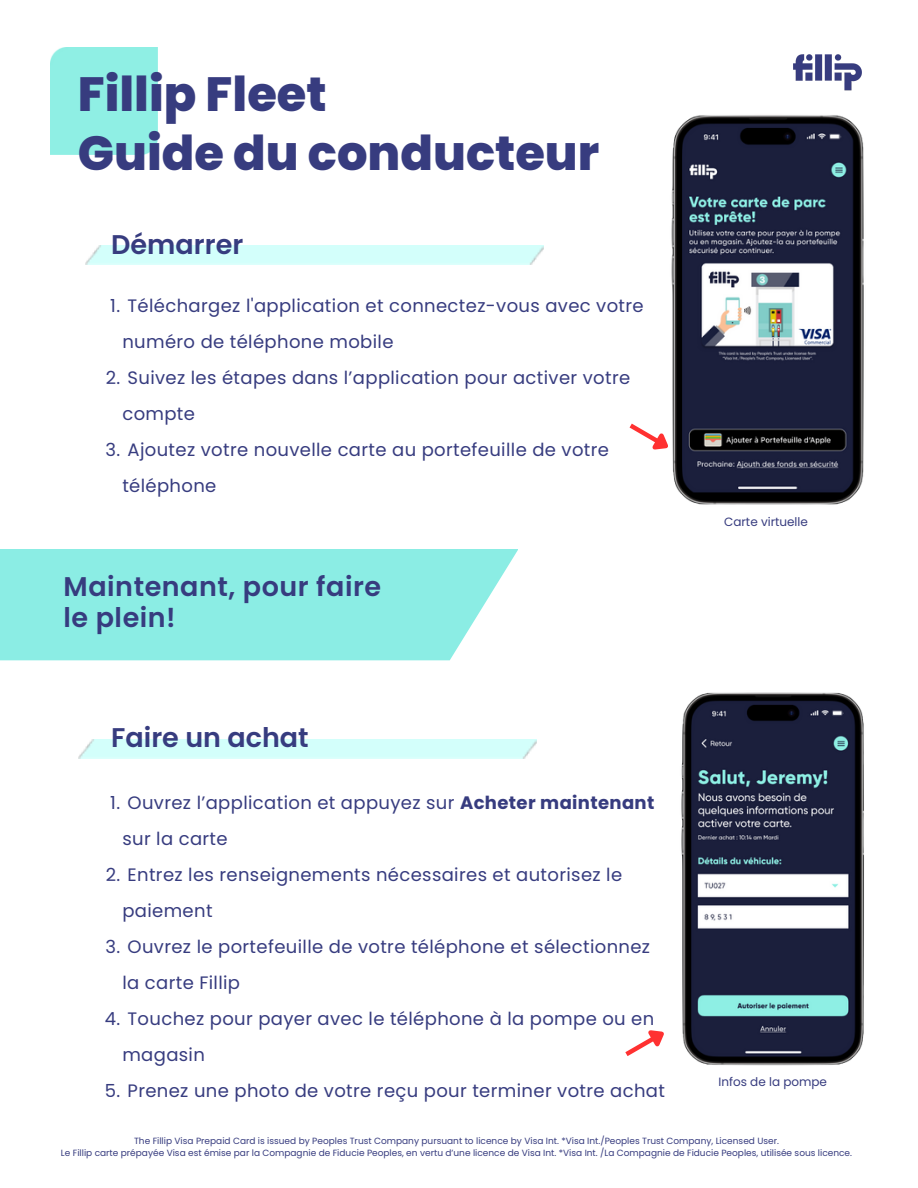
<style>
.page{position:relative;width:918px;height:1188px;background:#fff}
.page>*{position:absolute;margin:0;border:0;box-sizing:border-box;transform-origin:0 0}
.t1{font:800 48px "Poppins";color:#373c7f}
.t2{font:600 27px/31.5px "Poppins";letter-spacing:.02em;color:#373c7f}
.t3{font:600 27px "Poppins";color:#373c7f}
.t4{font:18px/36px "Poppins";letter-spacing:.02em;color:#373c7f}
.t5{font:12px "Poppins";color:#373c7f}
.t6{font:9px "Poppins";color:#373c7f}
.s1{font-weight:700}
</style>
<div class="page">
<div style="left:0;top:549px;width:518px;height:111px;background:#8bede4"></div>
<div style="left:51px;top:47px;width:107px;height:107px;background:#8fefe4"></div>
<img style="left:793px;top:54px;width:69px;height:37px">
<img style="left:86px;top:246px;width:457px;height:19px">
<img style="left:79px;top:740px;width:458px;height:19px">
<svg style="left:629px;top:423px;width:26px;height:27px"></svg>
<svg style="left:625px;top:1030px;width:32px;height:26px"></svg>
<img style="left:655px;top:115px;width:209px;height:390px">
<img style="left:657px;top:692px;width:207px;height:374px">
<p class="t1" style="left:78px;top:60px;width:250px">Fillip Fleet</p>
<p class="t1" style="left:78px;top:120px;width:523px">Guide du conducteur</p>
<p class="t3" style="left:111px;top:226px;width:134px">Démarrer</p>
<p class="t4" style="left:122px;top:287px;width:523px;text-indent:-12px">1. Téléchargez l'application et connectez-vous avec votre numéro de téléphone mobile</p>
<p class="t4" style="left:122px;top:359px;width:509px;text-indent:-17px">2. Suivez les étapes dans l’application pour activer votre compte</p>
<p class="t4" style="left:122px;top:431px;width:488px;text-indent:-17px">3. Ajoutez votre nouvelle carte au portefeuille de votre téléphone</p>
<p class="t2" style="left:64px;top:570px;width:319px">Maintenant, pour faire le plein!</p>
<p class="t3" style="left:111px;top:718px;width:199px">Faire un achat</p>
<p class="t4" style="left:122px;top:785px;width:534px;text-indent:-12px">1. Ouvrez l’application et appuyez sur <span class="s1">Acheter maintenant </span>sur la carte</p>
<p class="t4" style="left:122px;top:857px;width:501px;text-indent:-17px">2. Entrez les renseignements nécessaires et autorisez le paiement</p>
<p class="t4" style="left:122px;top:929px;width:529px;text-indent:-17px">3. Ouvrez le portefeuille de votre téléphone et sélectionnez la carte Fillip</p>
<p class="t4" style="left:122px;top:1001px;width:533px;text-indent:-18px">4. Touchez pour payer avec le téléphone à la pompe ou en magasin</p>
<p class="t4" style="left:105px;top:1073px;width:562px">5. Prenez une photo de votre reçu pour terminer votre achat</p>
<p class="t5" style="left:724px;top:513px;width:85px">Carte virtuelle</p>
<p class="t5" style="left:719px;top:1073px;width:110px">Infos de la pompe</p>
<p class="t6" style="left:134px;top:1135px;width:646px">The Fillip Visa Prepaid Card is issued by Peoples Trust Company pursuant to licence by Visa Int. *Visa Int./Peoples Trust Company, Licensed User.</p>
<p class="t6" style="left:61px;top:1147px;width:793px">Le Fillip carte prépayée Visa est émise par la Compagnie de Fiducie Peoples, en vertu d’une licence de Visa Int. *Visa Int. /La Compagnie de Fiducie Peoples, utilisée sous licence.</p>
</div>
